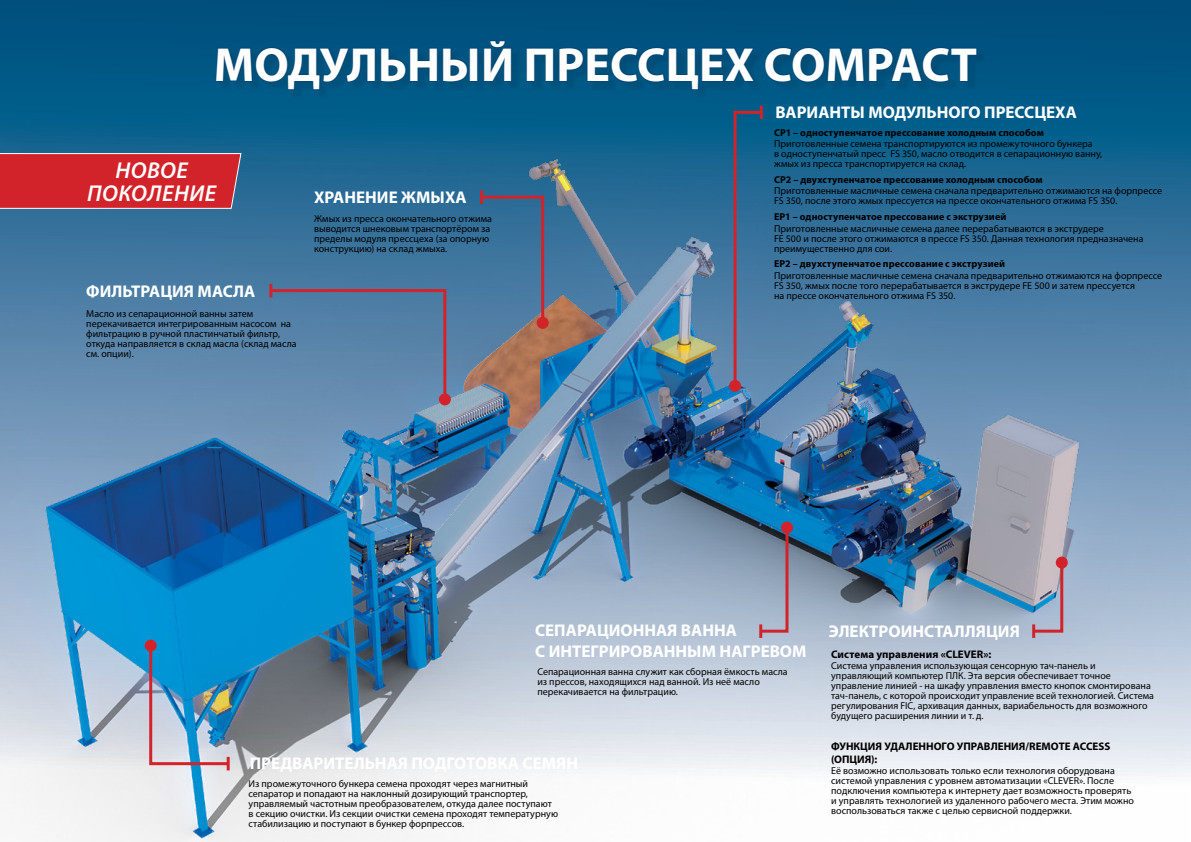
<style>
.page{position:relative;width:1191px;height:842px;background:#005380}
.page>*{position:absolute;margin:0;border:0;box-sizing:border-box;transform-origin:0 0}
.t1{font:700 48px "Myriad Pro";color:#fff}
.t2{font:italic 600 23px/23px "Myriad Pro";letter-spacing:.02em;color:#fff;text-align:center}
.t3{font:700 17px/20.4px "Myriad Pro";color:#fff}
.t4{font:700 11px/13.2px "Myriad Pro";color:#000}
.t5{font:10px/10px "Myriad Pro";color:#000}
.t6{font:700 10px "Myriad Pro";letter-spacing:.01em;color:#000}
</style>
<div class="page">
<div style="left:219px;top:43px;width:767px;height:56px;background:#005986"></div>
<svg style="left:216px;top:40px;width:297px;height:50px"></svg>
<svg style="left:526px;top:47px;width:230px;height:43px"></svg>
<div style="left:765px;top:47px;width:213px;height:36px;background:#004f7a"></div>
<img style="left:0;top:118px;width:1191px;height:724px">
<svg style="left:757px;top:525px;width:33px;height:109px;background:#908ea1"></svg>
<hr style="left:759px;top:624px;width:3px;height:14px;background:#d2232a">
<div style="left:781px;top:522px;width:12px;height:12px;background:#d2232a;border-radius:50%"></div>
<img style="left:148px;top:642px;width:83px;height:128px">
<div style="left:145px;top:639px;width:12px;height:12px;background:#d2232a;border-radius:50%"></div>
<svg style="left:268px;top:284px;width:180px;height:118px;background:#5d80a4"></svg>
<div style="left:439px;top:393px;width:12px;height:12px;background:#d2232a;border-radius:50%"></div>
<svg style="left:478px;top:194px;width:68px;height:132px;background:#477097"></svg>
<hr style="left:480px;top:190px;width:3px;height:14px;background:#d2232a">
<div style="left:537px;top:317px;width:12px;height:12px;background:#d2232a;border-radius:50%"></div>
<svg style="left:732px;top:106px;width:32px;height:283px;background:#476b90"></svg>
<div style="left:729px;top:380px;width:12px;height:12px;background:#d2232a;border-radius:50%"></div>
<svg style="left:1030px;top:559px;width:34px;height:75px;background:#aca3b3"></svg>
<hr style="left:1032px;top:624px;width:3px;height:14px;background:#d2232a">
<div style="left:1055px;top:556px;width:12px;height:12px;background:#d2232a;border-radius:50%"></div>
<svg style="left:0;top:153px;width:242px;height:56px;background:#cf2d35"></svg>
<h1 class="t1" style="left:214px;top:33px;width:764px">МОДУЛЬНЫЙ ПРЕССЦЕХ COMPACT</h1>
<h2 class="t2" style="left:87px;top:158px;width:130px">НОВОЕ<br>ПОКОЛЕНИЕ</h2>
<h3 class="t3" style="left:86px;top:281px;width:170px">ФИЛЬТРАЦИЯ МАСЛА</h3>
<p class="t5" style="left:86px;top:308px;width:212px">Масло из сепарационной ванны затем перекачивается интегрированным насосом на фильтрацию в ручной пластинчатый фильтр, откуда направляется в склад масла (склад масла см. опции).</p>
<h3 class="t3" style="left:314px;top:187px;width:154px">ХРАНЕНИЕ ЖМЫХА</h3>
<p class="t5" style="left:314px;top:213px;width:179px">Жмых из пресса окончательного отжима выводится шнековым транспортёром за пределы модуля прессцеха (за опорную конструкцию) на склад жмыха.</p>
<h3 class="t3" style="left:775px;top:102px;width:303px">ВАРИАНТЫ МОДУЛЬНОГО ПРЕССЦЕХА</h3>
<p class="t6" style="left:774px;top:126px;width:271px">CP1 – одноступенчатое прессование холодным способом</p>
<p class="t5" style="left:774px;top:139px;width:330px">Приготовленные семена транспортируются из промежуточного бункера<br>в одноступенчатый пресс FS 350, масло отводится в сепарационную ванну, жмых из пресса транспортируется на склад.</p>
<p class="t6" style="left:774px;top:173px;width:270px">CP2 – двухступенчатое прессование холодным способом</p>
<p class="t5" style="left:774px;top:186px;width:389px">Приготовленные масличные семена сначала предварительно отжимаются на форпрессе<br>FS 350, после этого жмых прессуется на прессе окончательного отжима FS 350.</p>
<p class="t6" style="left:774px;top:210px;width:234px">EP1 – одноступенчатое прессование с экструзией</p>
<p class="t5" style="left:774px;top:223px;width:371px">Приготовленные масличные семена далее перерабатываются в экструдере<br>FE 500 и после этого отжимаются в прессе FS 350. Данная технология предназначена преимущественно для сои.</p>
<p class="t6" style="left:774px;top:257px;width:232px">EP2 – двухступенчатое прессование с экструзией</p>
<p class="t5" style="left:774px;top:270px;width:389px">Приготовленные масличные семена сначала предварительно отжимаются на форпрессе<br>FS 350, жмых после того перерабатывается в экструдере FE 500 и затем прессуется<br>на прессе окончательного отжима FS 350.</p>
<h3 class="t3" style="left:535px;top:620px;width:273px">СЕПАРАЦИОННАЯ ВАННА<br>С ИНТЕГРИРОВАННЫМ НАГРЕВОМ</h3>
<p class="t5" style="left:537px;top:666px;width:252px">Сепарационная ванна служит как сборная ёмкость масла из прессов, находящихся над ванной. Из неё масло перекачивается на фильтрацию.</p>
<h3 class="t3" style="left:250px;top:752px;width:330px">ПРЕДВАРИТЕЛЬНАЯ ПОДГОТОВКА СЕМЯН</h3>
<p class="t5" style="left:248px;top:778px;width:311px">Из промежуточного бункера семена проходят через магнитный сепаратор и попадают на наклонный дозирующий транспортер, управляемый частотным преобразователем, откуда далее поступают в секцию очистки. Из секции очистки семена проходят температурную стабилизацию и поступают в бункер форпрессов.</p>
<h3 class="t3" style="left:829px;top:620px;width:192px">ЭЛЕКТРОИНСТАЛЛЯЦИЯ</h3>
<p class="t4" style="left:831px;top:647px;width:162px">Система управления «CLEVER»:</p>
<p class="t5" style="left:831px;top:661px;width:324px">Система управления использующая сенсорную тач-панель и управляющий компьютер ПЛК. Эта версия обеспечивает точное управление линией - на шкафу управления вместо кнопок смонтирована тач-панель, с которой происходит управление всей технологией. Система регулирования FIC, архивация данных, вариабельность для возможного будущего расширения линии и т. д.</p>
<p class="t4" style="left:831px;top:739px;width:280px">ФУНКЦИЯ УДАЛЕННОГО УПРАВЛЕНИЯ/REMOTE ACCESS (ОПЦИЯ):</p>
<p class="t5" style="left:831px;top:766px;width:304px">Её возможно использовать только если технология оборудована системой управления с уровнем автоматизации «CLEVER». После подключения компьютера к интернету дает возможность проверять и управлять технологией из удаленного рабочего места. Этим можно воспользоваться также с целью сервисной поддержки.</p>
</div>
